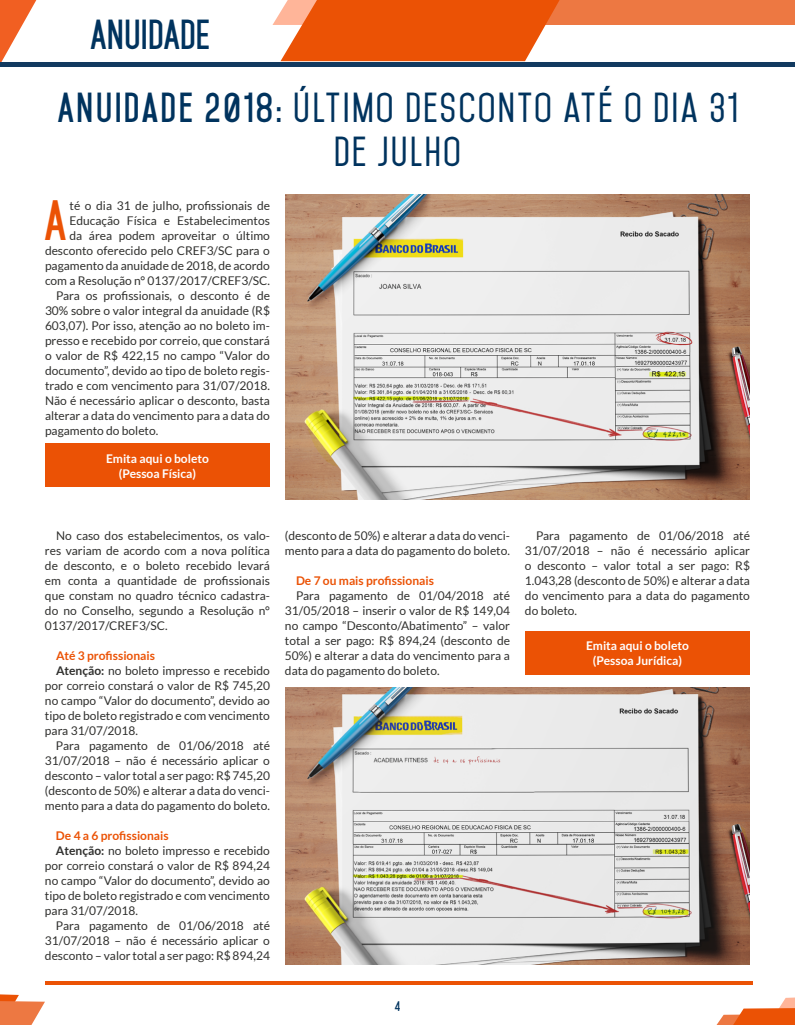
<style>
.page{position:relative;width:795px;height:1025px;background:#fff}
.page>*{position:absolute;margin:0;border:0;box-sizing:border-box;transform-origin:0 0}
.t1{font:700 48.7px "Mohave";color:#eb5205}
.t2{font:600 36px/43.2px "Mohave";letter-spacing:.06em;color:#00335e;text-align:center}
.t3{font:700 36px "Mohave";color:#00335e}
.t4{font:12px/15px "Lato";color:#30302e;text-align:justify}
.t5{font:700 12px/15px "Lato";color:#fff;text-align:center}
.t6{font:700 12px "Lato";color:#eb5205}
.t7{font:700 12px "Mohave";color:#00335e}
.s1{font-weight:700}
</style>
<div class="page">
<svg style="left:0;top:0;width:36px;height:62px"></svg>
<div style="left:0;top:62px;width:795px;height:5px;background:#123a60"></div>
<div style="left:509px;top:0;width:286px;height:25px;background:#ed7842"></div>
<svg style="left:272px;top:0;width:288px;height:61px"></svg>
<svg style="left:716px;top:997px;width:79px;height:28px"></svg>
<svg style="left:0;top:994px;width:45px;height:31px"></svg>
<hr style="left:45px;top:982px;width:707px;height:3px;background:#eb5205">
<img style="left:285px;top:194px;width:465px;height:306px">
<img style="left:285px;top:688px;width:465px;height:277px">
<div style="left:45px;top:444px;width:225px;height:44px;background:#eb5205"></div>
<div style="left:525px;top:631px;width:225px;height:44px;background:#eb5205"></div>
<h2 class="t3" style="left:90px;top:12px;width:121px">ANUIDADE</h2>
<h2 class="t2" style="left:57px;top:87px;width:682px"><span class="s1">ANUIDADE 2018:</span> ÚLTIMO DESCONTO ATÉ O DIA 31<br>DE JULHO</h2>
<h1 class="t1" style="left:44px;top:191px;width:24px">A</h1>
<p class="t4" style="left:70px;top:198px;width:202px">té o dia 31 de julho, profissionais de</p>
<p class="t4" style="left:70px;top:213px;width:202px">Educação Física e Estabelecimentos</p>
<p class="t4" style="left:70px;top:228px;width:202px">da área podem aproveitar o último</p>
<p class="t4" style="left:45px;top:243px;width:226px">desconto oferecido pelo CREF3/SC para o</p>
<p class="t4" style="left:45px;top:258px;width:226px">pagamento da anuidade de 2018, de acordo</p>
<p class="t4" style="left:45px;top:273px;width:227px">com a Resolução n° 0137/2017/CREF3/SC.</p>
<p class="t4" style="left:56px;top:288px;width:216px">Para os profissionais, o desconto é de</p>
<p class="t4" style="left:45px;top:303px;width:226px">30% sobre o valor integral da anuidade (R$</p>
<p class="t4" style="left:45px;top:318px;width:226px">603,07). Por isso, atenção ao no boleto im-</p>
<p class="t4" style="left:45px;top:333px;width:226px">presso e recebido por correio, que constará</p>
<p class="t4" style="left:45px;top:348px;width:226px">o valor de R$ 422,15 no campo “Valor do</p>
<p class="t4" style="left:45px;top:363px;width:227px">documento”, devido ao tipo de boleto regis-</p>
<p class="t4" style="left:45px;top:378px;width:227px">trado e com vencimento para 31/07/2018.</p>
<p class="t4" style="left:45px;top:393px;width:226px">Não é necessário aplicar o desconto, basta</p>
<p class="t4" style="left:45px;top:408px;width:226px">alterar a data do vencimento para a data do</p>
<p class="t4" style="left:45px;top:423px;width:115px">pagamento do boleto.</p>
<p class="t5" style="left:106px;top:451px;width:104px">Emita aqui o boleto (Pessoa Física)</p>
<p class="t4" style="left:45px;top:528px;width:227px;text-indent:11px">No caso dos estabelecimentos, os valo&shy;res variam de acordo com a nova política de desconto, e o boleto recebido levará em conta a quantidade de profissionais que constam no quadro técnico cadastra&shy;do no Conselho, segundo a Resolução n° 0137/2017/CREF3/SC.</p>
<p class="t6" style="left:56px;top:649px;width:101px">Até 3 profissionais</p>
<p class="t4" style="left:56px;top:663px;width:216px"><span class="s1">Atenção:</span> no boleto impresso e recebido</p>
<p class="t4" style="left:45px;top:678px;width:227px">por correio constará o valor de R$ 745,20</p>
<p class="t4" style="left:45px;top:693px;width:227px">no campo “Valor do documento”, devido ao</p>
<p class="t4" style="left:45px;top:708px;width:226px">tipo de boleto registrado e com vencimento</p>
<p class="t4" style="left:45px;top:723px;width:94px">para 31/07/2018.</p>
<p class="t4" style="left:56px;top:738px;width:216px">Para pagamento de 01/06/2018 até</p>
<p class="t4" style="left:45px;top:753px;width:226px">31/07/2018 – não é necessário aplicar o</p>
<p class="t4" style="left:45px;top:768px;width:227px">desconto – valor total a ser pago: R$ 745,20</p>
<p class="t4" style="left:45px;top:783px;width:227px">(desconto de 50%) e alterar a data do venci-</p>
<p class="t4" style="left:45px;top:798px;width:227px">mento para a data do pagamento do boleto.</p>
<p class="t6" style="left:56px;top:829px;width:114px">De 4 a 6 profissionais</p>
<p class="t4" style="left:56px;top:843px;width:215px"><span class="s1">Atenção:</span> no boleto impresso e recebido</p>
<p class="t4" style="left:45px;top:858px;width:227px">por correio constará o valor de R$ 894,24</p>
<p class="t4" style="left:45px;top:873px;width:227px">no campo “Valor do documento”, devido ao</p>
<p class="t4" style="left:45px;top:888px;width:226px">tipo de boleto registrado e com vencimento</p>
<p class="t4" style="left:45px;top:903px;width:94px">para 31/07/2018.</p>
<p class="t4" style="left:56px;top:918px;width:216px">Para pagamento de 01/06/2018 até</p>
<p class="t4" style="left:45px;top:933px;width:226px">31/07/2018 – não é necessário aplicar o</p>
<p class="t4" style="left:45px;top:948px;width:227px">desconto – valor total a ser pago: R$ 894,24</p>
<p class="t4" style="left:285px;top:528px;width:227px">(desconto de 50%) e alterar a data do venci&shy;mento para a data do pagamento do boleto.</p>
<p class="t6" style="left:296px;top:574px;width:139px">De 7 ou mais profissionais</p>
<p class="t4" style="left:285px;top:588px;width:227px;text-indent:11px">Para pagamento de 01/04/2018 até 31/05/2018 – inserir o valor de R$ 149,04 no campo “Desconto/Abatimento” – valor total a ser pago: R$ 894,24 (desconto de 50%) e alterar a data do vencimento para a data do pagamento do boleto.</p>
<p class="t7" style="left:395px;top:999px;width:7px">4</p>
<p class="t4" style="left:525px;top:528px;width:227px;text-indent:11px">Para pagamento de 01/06/2018 até 31/07/2018 – não é necessário aplicar o desconto – valor total a ser pago: R$ 1.043,28 (desconto de 50%) e alterar a data do vencimento para a data do pagamento do boleto.</p>
<p class="t5" style="left:586px;top:638px;width:104px">Emita aqui o boleto (Pessoa Jurídica)</p>
</div>
